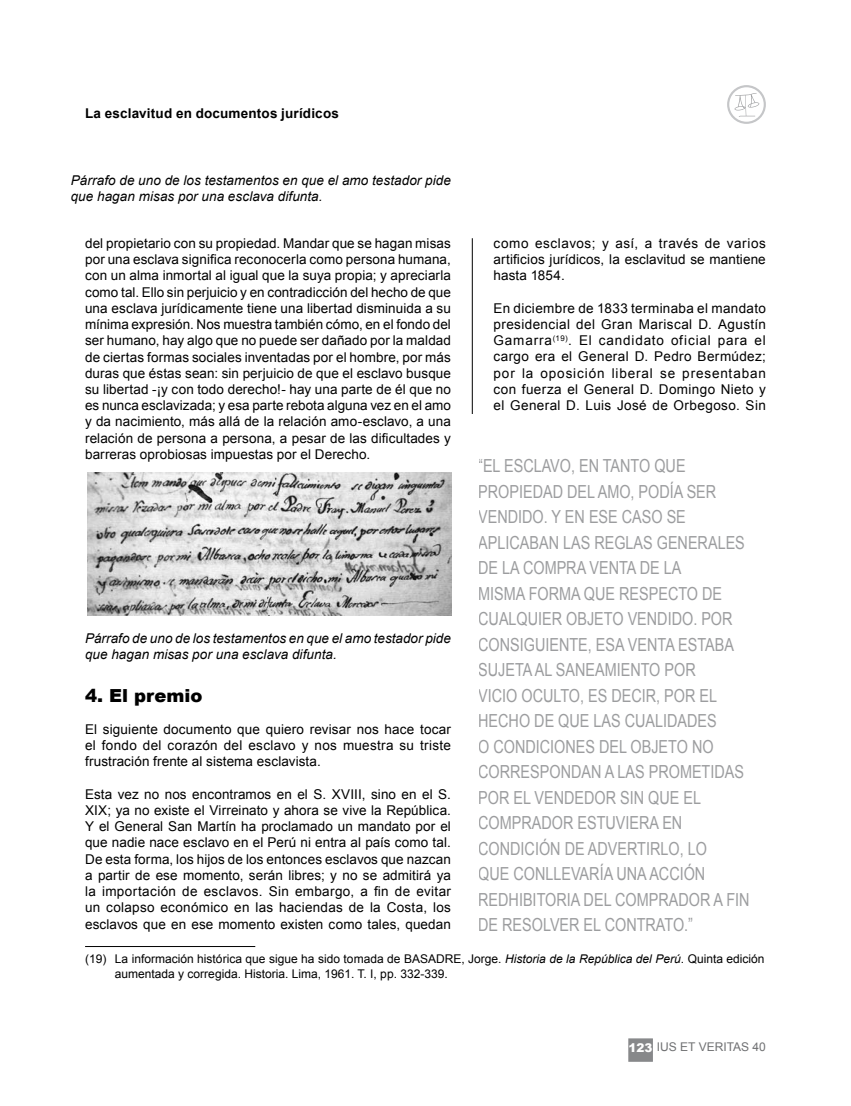
<style>
.page{position:relative;width:851px;height:1106px;background:#fff}
.page>*{position:absolute;margin:0;border:0;box-sizing:border-box;transform-origin:0 0}
.t1{font:18px/25.5px "Arial";color:#9c9d9f;scale:.8 1}
.t2{font:900 18px "Arial";color:#000}
.t3{font:13.5px/16.2px "Arial";letter-spacing:.015em;color:#000;text-align:justify}
.t4{font:italic 13.5px/16.2px "Arial";letter-spacing:.005em;color:#000}
.t5{font:700 13.5px "Arial";letter-spacing:.01em;color:#000}
.t6{font:12px "Arial";color:#000}
.t7{font:italic 12px "Arial";color:#000}
.t8{font:12px "Arial";color:#707173}
.s1{font-style:normal}
.s2{font-weight:900;color:#fff}
</style>
<div class="page">
<hr style="left:472px;top:238px;width:1px;height:740px;background:#000">
<div style="left:628px;top:1038px;width:24px;height:23px;background:#87888a;border:2px solid #87888a"></div>
<svg style="left:727px;top:85px;width:38px;height:39px"></svg>
<div style="left:467px;top:414px;width:11px;height:580px;background:#fff"></div>
<img style="left:88px;top:472px;width:363px;height:144px">
<hr style="left:85px;top:946px;width:170px;height:1px;background:#000">
<p class="t5" style="left:85px;top:104px;width:255px">La esclavitud en documentos jurídicos</p>
<p class="t4" style="left:71px;top:172px;width:381px">Párrafo de uno de los testamentos en que el amo testador pide que hagan misas por una esclava difunta.</p>
<p class="t3" style="left:85px;top:235px;width:367px">del propietario con su propiedad. Mandar que se hagan misas por una esclava significa reconocerla como persona humana, con un alma inmortal al igual que la suya propia; y apreciarla como tal. Ello sin perjuicio y en contradicción del hecho de que una esclava jurídicamente tiene una libertad disminuida a su mínima expresión. Nos muestra también cómo, en el fondo del ser humano, hay algo que no puede ser dañado por la maldad de ciertas formas sociales inventadas por el hombre, por más duras que éstas sean: sin perjuicio de que el esclavo busque su libertad -¡y con todo derecho!- hay una parte de él que no es nunca esclavizada; y esa parte rebota alguna vez en el amo y da nacimiento, más allá de la relación amo-esclavo, a una relación de persona a persona, a pesar de las dificultades y barreras oprobiosas impuestas por el Derecho.</p>
<p class="t4" style="left:85px;top:630px;width:367px">Párrafo de uno de los testamentos en que el amo testador pide que hagan misas por una esclava difunta.</p>
<h1 class="t2" style="left:85px;top:682px;width:119px">4. El premio</h1>
<p class="t3" style="left:85px;top:721px;width:367px">El siguiente documento que quiero revisar nos hace tocar el fondo del corazón del esclavo y nos muestra su triste frustración frente al sistema esclavista.</p>
<p class="t3" style="left:85px;top:786px;width:367px">Esta vez no nos encontramos en el S. XVIII , sino en el S.<br>XIX; ya no existe el Virreinato y ahora se vive la República.<br>Y el General San Martín ha proclamado un mandato por el que nadie nace esclavo en el Perú ni entra al país como tal.<br>De esta forma, los hijos de los entonces esclavos que nazcan a partir de ese momento, serán libres; y no se admitirá ya la importación de esclavos. Sin embargo, a fin de evitar un colapso económico en las haciendas de la Costa, los esclavos que en ese momento existen como tales, quedan</p>
<p class="t3" style="left:493px;top:235px;width:274px">como esclavos; y así, a través de varios artificios jurídicos, la esclavitud se mantiene hasta 1854.</p>
<p class="t3" style="left:493px;top:300px;width:274px">En diciembre de 1833 terminaba el mandato presidencial del Gran Mariscal D. Agustín Gamarra<sup>(19)</sup>. El candidato oficial para el cargo era el General D. Pedro Bermúdez; por la oposición liberal se presentaban con fuerza el General D. Domingo Nieto y el General D. Luis José de Orbegoso. Sin</p>
<h1 class="t1" style="left:478px;top:453px;width:335px">“El esclavo, en tanto que propiedad del amo, podía ser vendido. Y en ese caso se<br>apl icaban las reglas g en eral es de la comp</h1>
<h1 class="t1" style="left:478px;top:555px;width:321px;text-indent:88px">ra venta de la<br>misma forma que respecto de cualquier obj eto ven dido. Por consig uiente, esa venta estaba suj eta al san eamiento por vicio oculto, es decir, por el hecho</h1>
<h1 class="t1" style="left:478px;top:708px;width:334px;text-indent:56px">de que las cualidades<br>o condiciones del objeto no<br>co rrespon dan a las prom etidas por el vendedor sin que el<br>comp</h1>
<h1 class="t1" style="left:478px;top:810px;width:274px;text-indent:43px">rador estuviera en condición de advertirlo, lo que conll</h1>
<h1 class="t1" style="left:478px;top:861px;width:282px;text-indent:83px">evaría una acc ión redh ibitoria del comp</h1>
<h1 class="t1" style="left:478px;top:887px;width:338px;text-indent:180px">rador a fin de resolver el contrato .”</h1>
<p class="t6" style="left:85px;top:951px;width:336px">(19) La información histórica que sigue ha sido tomada de BASADRE</p>
<p class="t7" style="left:461px;top:951px;width:304px"><span class="s1">, Jorge.</span> Historia de la República del Perú<span class="s1">. Quinta edición</span></p>
<p class="t6" style="left:115px;top:965px;width:334px">aumentada y corregida. Historia. Lima, 1961. T. I , pp. 332-339.</p>
<p class="t8" style="left:628px;top:1038px;width:139px"><span class="s2">123</span> ius et veritas 40</p>
</div>
